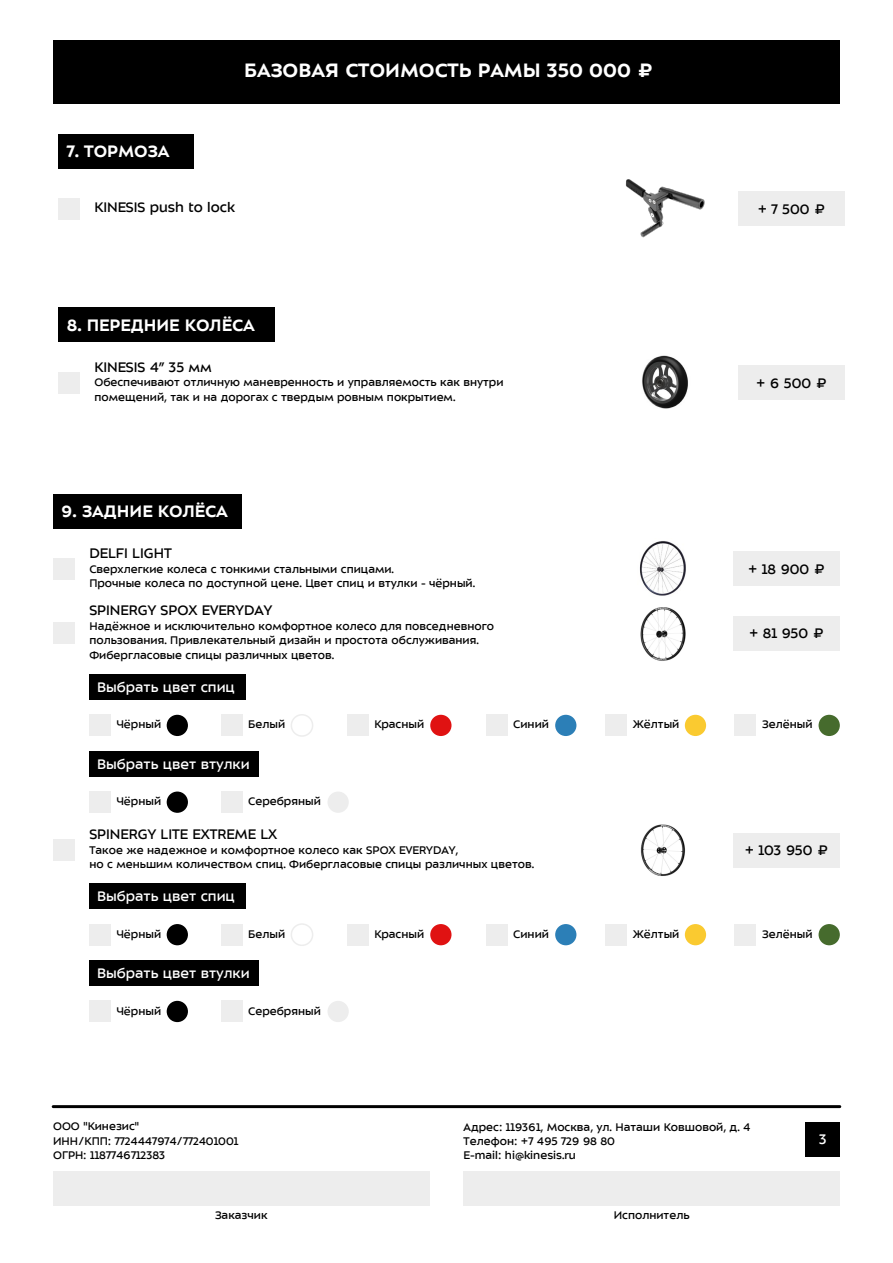
<style>
.page{position:relative;width:893px;height:1263px;background:#fff}
.page>*{position:absolute;margin:0;border:0;box-sizing:border-box;transform-origin:0 0}
.t1{font:700 21px "ALS Sector";color:#fff}
.t2{font:700 18px "ALS Sector";color:#fff}
.t3{font:15px "ALS Sector";color:#000}
.t4{font:15px "ALS Sector";color:#fff}
.t5{font:12px/14.4px "ALS Sector";color:#000}
</style>
<div class="page">
<img style="left:640px;top:541px;width:46px;height:55px">
<div style="left:53px;top:558px;width:21px;height:21px;background:#ededed"></div>
<div style="left:733px;top:552px;width:107px;height:34px;background:#ededed"></div>
<img style="left:640px;top:607px;width:46px;height:54px">
<div style="left:53px;top:623px;width:21px;height:21px;background:#ededed"></div>
<div style="left:733px;top:616px;width:107px;height:34px;background:#ededed"></div>
<img style="left:640px;top:824px;width:45px;height:52px">
<div style="left:53px;top:839px;width:21px;height:22px;background:#ededed"></div>
<div style="left:733px;top:833px;width:107px;height:34px;background:#ededed"></div>
<div style="left:53px;top:494px;width:188px;height:34px;background:#000"></div>
<div style="left:89px;top:715px;width:22px;height:21px;background:#ededed"></div>
<div style="left:167px;top:715px;width:21px;height:21px;background:#000;border-radius:50%"></div>
<div style="left:221px;top:715px;width:21px;height:21px;background:#ededed"></div>
<div style="left:291px;top:714px;width:22px;height:23px;border:2px solid #ededed;border-radius:50%"></div>
<div style="left:347px;top:715px;width:21px;height:21px;background:#ededed"></div>
<div style="left:430px;top:715px;width:21px;height:21px;background:#e01212;border-radius:50%"></div>
<div style="left:486px;top:715px;width:21px;height:21px;background:#ededed"></div>
<div style="left:555px;top:715px;width:21px;height:21px;background:#2c7fb7;border-radius:50%"></div>
<div style="left:605px;top:715px;width:22px;height:21px;background:#ededed"></div>
<div style="left:685px;top:715px;width:21px;height:21px;background:#faca30;border-radius:50%"></div>
<div style="left:735px;top:715px;width:21px;height:21px;background:#ededed"></div>
<div style="left:819px;top:715px;width:21px;height:21px;background:#466b2d;border-radius:50%"></div>
<div style="left:89px;top:674px;width:157px;height:26px;background:#000"></div>
<div style="left:89px;top:751px;width:169px;height:25px;background:#000"></div>
<div style="left:89px;top:791px;width:22px;height:22px;background:#ededed"></div>
<div style="left:167px;top:791px;width:21px;height:22px;background:#000;border-radius:50%"></div>
<div style="left:221px;top:791px;width:21px;height:22px;background:#ededed"></div>
<div style="left:327px;top:791px;width:22px;height:22px;background:#ededed;border-radius:50%"></div>
<div style="left:89px;top:924px;width:22px;height:21px;background:#ededed"></div>
<div style="left:167px;top:924px;width:21px;height:21px;background:#000;border-radius:50%"></div>
<div style="left:221px;top:924px;width:21px;height:21px;background:#ededed"></div>
<div style="left:291px;top:923px;width:22px;height:23px;border:2px solid #ededed;border-radius:50%"></div>
<div style="left:347px;top:924px;width:21px;height:21px;background:#ededed"></div>
<div style="left:430px;top:924px;width:21px;height:21px;background:#e01212;border-radius:50%"></div>
<div style="left:486px;top:924px;width:21px;height:21px;background:#ededed"></div>
<div style="left:555px;top:924px;width:21px;height:21px;background:#2c7fb7;border-radius:50%"></div>
<div style="left:605px;top:924px;width:22px;height:21px;background:#ededed"></div>
<div style="left:685px;top:924px;width:21px;height:21px;background:#faca30;border-radius:50%"></div>
<div style="left:735px;top:924px;width:21px;height:21px;background:#ededed"></div>
<div style="left:819px;top:924px;width:21px;height:21px;background:#466b2d;border-radius:50%"></div>
<div style="left:89px;top:883px;width:157px;height:26px;background:#000"></div>
<div style="left:89px;top:960px;width:169px;height:26px;background:#000"></div>
<div style="left:89px;top:1001px;width:22px;height:21px;background:#ededed"></div>
<div style="left:167px;top:1001px;width:21px;height:21px;background:#000;border-radius:50%"></div>
<div style="left:221px;top:1001px;width:21px;height:21px;background:#ededed"></div>
<div style="left:327px;top:1001px;width:22px;height:21px;background:#ededed;border-radius:50%"></div>
<div style="left:53px;top:40px;width:787px;height:64px;background:#000"></div>
<img style="left:625px;top:179px;width:80px;height:59px">
<div style="left:58px;top:198px;width:21px;height:21px;background:#ededed"></div>
<div style="left:58px;top:134px;width:136px;height:34px;background:#000"></div>
<div style="left:738px;top:192px;width:107px;height:34px;background:#ededed"></div>
<img style="left:642px;top:355px;width:46px;height:54px">
<div style="left:58px;top:372px;width:21px;height:21px;background:#ededed"></div>
<div style="left:58px;top:308px;width:217px;height:34px;background:#000"></div>
<div style="left:738px;top:366px;width:107px;height:34px;background:#ededed"></div>
<hr style="left:53px;top:1105px;width:787px;height:3px;background:#000">
<div style="left:53px;top:1171px;width:376px;height:34px;background:#ededed"></div>
<div style="left:463px;top:1171px;width:377px;height:34px;background:#ededed"></div>
<div style="left:806px;top:1122px;width:34px;height:34px;background:#000"></div>
<h1 class="t1" style="left:244px;top:60px;width:411px">БАЗОВАЯ СТОИМОСТЬ РАМЫ 350 000 ₽</h1>
<h2 class="t2" style="left:67px;top:142px;width:104px">7. ТОРМОЗА</h2>
<p class="t3" style="left:94px;top:200px;width:142px">KINESIS push to lock</p>
<h2 class="t2" style="left:67px;top:316px;width:190px">8. ПЕРЕДНИЕ КОЛЁСА</h2>
<p class="t3" style="left:94px;top:359px;width:119px">KINESIS 4” 35 мм</p>
<p class="t5" style="left:94px;top:375px;width:411px">Обеспечивают отличную маневренность и управляемость как внутри помещений, так и на дорогах с твердым ровным покрытием.</p>
<h2 class="t2" style="left:62px;top:502px;width:168px">9. ЗАДНИЕ КОЛЁСА</h2>
<p class="t3" style="left:758px;top:201px;width:69px">+ 7 500 ₽</p>
<p class="t3" style="left:756px;top:375px;width:73px">+ 6 500 ₽</p>
<p class="t3" style="left:89px;top:545px;width:84px">DELFI LIGHT</p>
<p class="t5" style="left:89px;top:561px;width:387px">Сверхлегкие колеса с тонкими стальными спицами.<br>Прочные колеса по доступной цене. Цвет спиц и втулки - чёрный.</p>
<p class="t3" style="left:748px;top:561px;width:78px">+ 18 900 ₽</p>
<p class="t3" style="left:89px;top:603px;width:184px">SPINERGY SPOX EVERYDAY</p>
<p class="t5" style="left:89px;top:619px;width:406px">Надёжное и исключительно комфортное колесо для повседневного пользования. Привлекательный дизайн и простота обслуживания.<br>Фибергласовые спицы различных цветов.</p>
<p class="t3" style="left:749px;top:626px;width:77px">+ 81 950 ₽</p>
<p class="t4" style="left:97px;top:679px;width:139px">Выбрать цвет спиц</p>
<p class="t5" style="left:117px;top:717px;width:46px">Чёрный</p>
<p class="t5" style="left:248px;top:717px;width:38px">Белый</p>
<p class="t5" style="left:374px;top:717px;width:51px">Красный</p>
<p class="t5" style="left:513px;top:717px;width:37px">Синий</p>
<p class="t5" style="left:633px;top:717px;width:48px">Жёлтый</p>
<p class="t5" style="left:762px;top:717px;width:52px">Зелёный</p>
<p class="t4" style="left:97px;top:756px;width:154px">Выбрать цвет втулки</p>
<p class="t5" style="left:117px;top:794px;width:46px">Чёрный</p>
<p class="t5" style="left:248px;top:794px;width:74px">Серебряный</p>
<p class="t3" style="left:89px;top:827px;width:189px">SPINERGY LITE EXTREME LX</p>
<p class="t5" style="left:89px;top:843px;width:446px">Такое же надежное и комфортное колесо как SPOX EVERYDAY,<br>но с меньшим количеством спиц. Фибергласовые спицы различных цветов.</p>
<p class="t3" style="left:745px;top:842px;width:85px">+ 103 950 ₽</p>
<p class="t4" style="left:97px;top:889px;width:139px">Выбрать цвет спиц</p>
<p class="t5" style="left:117px;top:927px;width:46px">Чёрный</p>
<p class="t5" style="left:248px;top:927px;width:38px">Белый</p>
<p class="t5" style="left:374px;top:927px;width:51px">Красный</p>
<p class="t5" style="left:513px;top:927px;width:37px">Синий</p>
<p class="t5" style="left:633px;top:927px;width:48px">Жёлтый</p>
<p class="t5" style="left:762px;top:927px;width:52px">Зелёный</p>
<p class="t4" style="left:97px;top:965px;width:154px">Выбрать цвет втулки</p>
<p class="t5" style="left:117px;top:1003px;width:46px">Чёрный</p>
<p class="t5" style="left:248px;top:1003px;width:74px">Серебряный</p>
<p class="t5" style="left:53px;top:1119px;width:187px">ООО "Кинезис"<br>ИНН/КПП: 7724447974/772401001<br>ОГРН: 1187746712383</p>
<p class="t5" style="left:464px;top:1119px;width:288px">Адрес: 119361, Москва, ул. Наташи Ковшовой, д. 4<br>Телефон: +7 495 729 98 80<br>E-mail: hi@kinesis.ru</p>
<p class="t5" style="left:215px;top:1208px;width:54px">Заказчик</p>
<p class="t5" style="left:614px;top:1208px;width:77px">Исполнитель</p>
<p class="t4" style="left:819px;top:1131px;width:9px">3</p>
</div>
